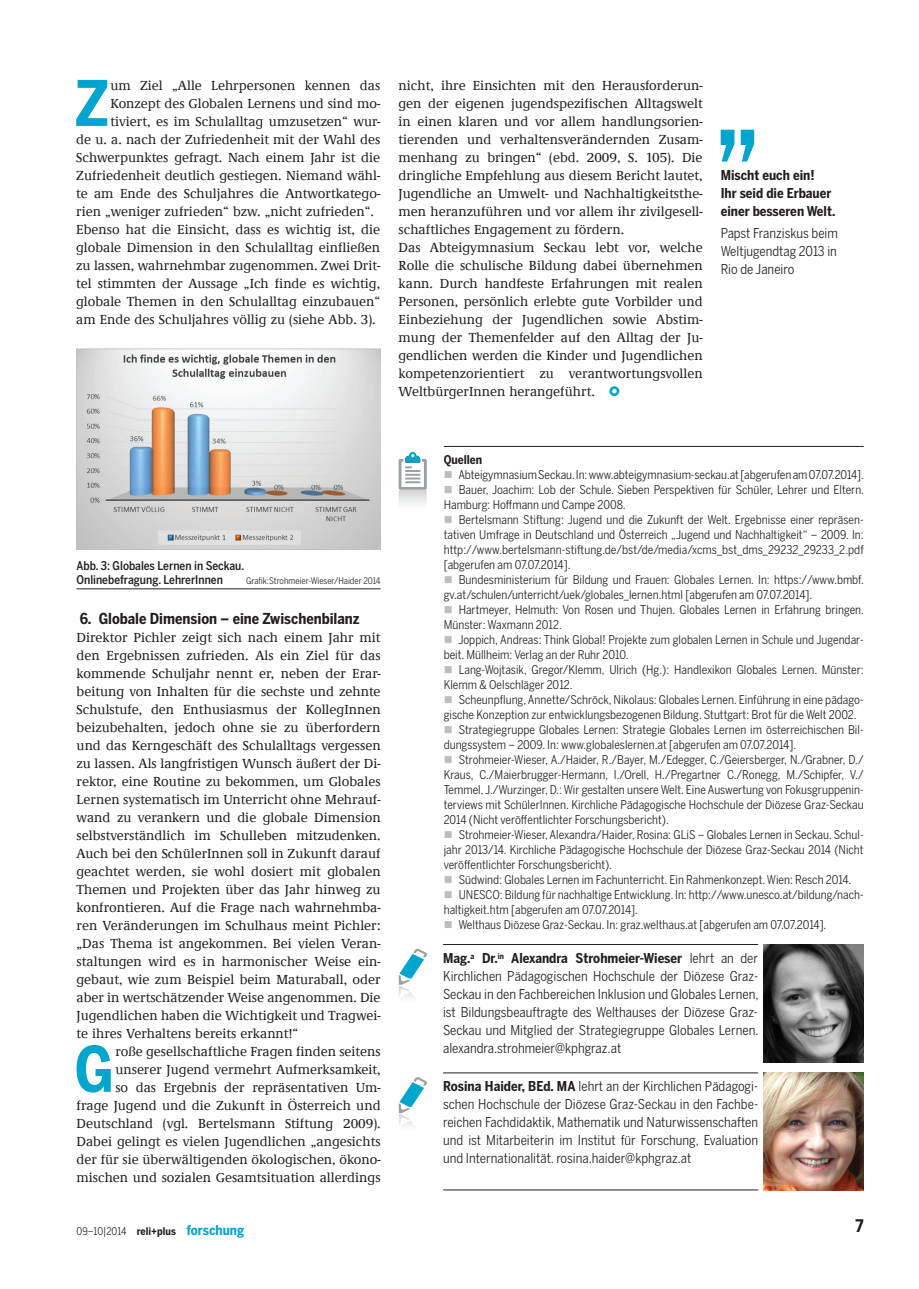
<style>
.page{position:relative;width:919px;height:1289px;background:#fff}
.page>*{position:absolute;margin:0;border:0;box-sizing:border-box;transform-origin:0 0}
.t1{font:700 62.1px "Benton Sans Cond";color:#00a5cd}
.t2{font:700 17.25px "Benton Sans Cond";color:#231f20}
.t3{font:700 15px "Benton Sans Cond";color:#231f20}
.t4{font:500 13.5px/18px "Demos LT";color:#231f20;text-align:justify}
.t5{font:13.5px/18px "Benton Sans Cond";color:#231f20;text-align:justify}
.t6{font:700 13.5px/18px "Benton Sans Cond";color:#231f20}
.t7{font:12px/15px "Benton Sans Cond";color:#231f20}
.t8{font:500 12px/14.4px "Benton Sans Cond";color:#231f20}
.t9{font:700 12px "Benton Sans Cond";color:#231f20}
.t10{font:10.5px "Benton Sans Cond";letter-spacing:-.005em;color:#231f20}
.t11{font:9px "Benton Sans Cond";color:#231f20}
.s1{color:#bcbdc0}
.s2{font-weight:700}
.s3{font-weight:700;font-size:13.5px;color:#00a5cd}
</style>
<div class="page">
<hr style="left:443px;top:1072px;width:315px;height:1px;background:#231f20">
<hr style="left:443px;top:1189px;width:315px;height:1px;background:#231f20">
<img style="left:399px;top:1114px;width:15px;height:12px">
<svg style="left:398px;top:1077px;width:29px;height:37px"></svg>
<img style="left:763px;top:944px;width:100px;height:118px">
<hr style="left:443px;top:944px;width:315px;height:1px;background:#231f20">
<img style="left:399px;top:986px;width:15px;height:12px">
<svg style="left:398px;top:948px;width:29px;height:38px"></svg>
<img style="left:763px;top:1072px;width:100px;height:118px">
<hr style="left:77px;top:588px;width:303px;height:1px;background:#231f20">
<img style="left:77px;top:348px;width:303px;height:202px">
<hr style="left:443px;top:446px;width:420px;height:1px;background:#231f20">
<img style="left:398px;top:491px;width:29px;height:14px">
<svg style="left:398px;top:452px;width:29px;height:39px"></svg>
<svg style="left:720px;top:130px;width:34px;height:32px"></svg>
<h1 class="t1" style="left:75px;top:67px;width:36px">Z</h1>
<p class="t4" style="left:110px;top:77px;width:271px">um Ziel „Alle Lehrpersonen kennen das</p>
<p class="t4" style="left:110px;top:95px;width:271px">Konzept des Globalen Lernens und sind mo-</p>
<p class="t4" style="left:110px;top:113px;width:271px">tiviert, es im Schulalltag umzusetzen“ wur-</p>
<p class="t4" style="left:76px;top:131px;width:305px">de u. a. nach der Zufriedenheit mit der Wahl des</p>
<p class="t4" style="left:76px;top:149px;width:305px">Schwerpunktes gefragt. Nach einem Jahr ist die</p>
<p class="t4" style="left:76px;top:167px;width:305px">Zufriedenheit deutlich gestiegen. Niemand wähl-</p>
<p class="t4" style="left:76px;top:185px;width:305px">te am Ende des Schuljahres die Antwortkatego-</p>
<p class="t4" style="left:76px;top:203px;width:299px">rien „weniger zufrieden“ bzw. „nicht zufrieden“.</p>
<p class="t4" style="left:76px;top:221px;width:305px">Ebenso hat die Einsicht, dass es wichtig ist, die</p>
<p class="t4" style="left:76px;top:239px;width:305px">globale Dimension in den Schulalltag einfließen</p>
<p class="t4" style="left:76px;top:257px;width:305px">zu lassen, wahrnehmbar zugenommen. Zwei Drit-</p>
<p class="t4" style="left:76px;top:275px;width:305px">tel stimmten der Aussage „Ich finde es wichtig,</p>
<p class="t4" style="left:76px;top:293px;width:305px">globale Themen in den Schulalltag einzubauen“</p>
<p class="t4" style="left:76px;top:311px;width:301px">am Ende des Schuljahres völlig zu (siehe Abb. 3).</p>
<p class="t4" style="left:398px;top:77px;width:305px;text-align:left">nicht, ihre Einsichten mit den Herausforderun&shy;gen der eigenen jugendspezifischen Alltagswelt in einen klaren und vor allem handlungsorien&shy;tierenden und verhaltensverändernden Zusam&shy;menhang zu bringen“ (ebd. 2009, S. 105). Die dringliche Empfehlung aus diesem Bericht lautet, Jugendliche an Umwelt- und Nachhaltigkeitsthe&shy;men heranzuführen und vor allem ihr zivilgesell&shy;schaftliches Engagement zu fördern.<br>Das Abteigymnasium Seckau lebt vor, welche Rolle die schulische Bildung dabei übernehmen kann. Durch handfeste Erfahrungen mit realen Personen, persönlich erlebte gute Vorbilder und Einbeziehung der Jugendlichen sowie Abstim&shy;mung der Themenfelder auf den Alltag der Ju&shy;gendlichen werden die Kinder und Jugendlichen kompetenzorientiert zu verantwortungsvollen WeltbürgerInnen herangeführt.</p>
<p class="t6" style="left:720px;top:166px;width:116px">Mischt euch ein!<br>Ihr seid die Erbauer einer besseren Welt.</p>
<p class="t5" style="left:720px;top:224px;width:119px">Papst Franziskus beim Weltjugendtag 2013 in Rio de Janeiro</p>
<p class="t8" style="left:77px;top:558px;width:169px">Abb. 3: Globales Lernen in Seckau.<br>Onlinebefragung. LehrerInnen</p>
<p class="t11" style="left:246px;top:576px;width:136px">Grafik:Strohmeier-Wieser/Haider 2014</p>
<p class="t3" style="left:80px;top:609px;width:281px">6. Globale Dimension – eine Zwischenbilanz</p>
<p class="t4" style="left:77px;top:628px;width:305px">Direktor Pichler zeigt sich nach einem Jahr mit den Ergebnissen zufrieden. Als ein Ziel für das kommende Schuljahr nennt er, neben der Erar&shy;beitung von Inhalten für die sechste und zehnte Schulstufe, den Enthusiasmus der KollegInnen beizubehalten, jedoch ohne sie zu überfordern und das Kerngeschäft des Schulalltags vergessen zu lassen. Als langfristigen Wunsch äußert der Di&shy;rektor, eine Routine zu bekommen, um Globales Lernen systematisch im Unterricht ohne Mehrauf&shy;wand zu verankern und die globale Dimension selbstverständlich im Schulleben mitzudenken.<br>Auch bei den SchülerInnen soll in Zukunft darauf geachtet werden, sie wohl dosiert mit globalen Themen und Projekten über das Jahr hinweg zu konfrontieren. Auf die Frage nach wahrnehmba&shy;ren Veränderungen im Schulhaus meint Pichler: „Das Thema ist angekommen. Bei vielen Veran&shy;staltungen wird es in harmonischer Weise ein&shy;gebaut, wie zum Beispiel beim Maturaball, oder aber in wertschätzender Weise angenommen. Die Jugendlichen haben die Wichtigkeit und Tragwei&shy;te ihres Verhaltens bereits erkannt!“</p>
<h1 class="t1" style="left:75px;top:1032px;width:41px">G</h1>
<p class="t4" style="left:77px;top:1042px;width:305px;text-align:right">roße gesellschaftliche Fragen finden seitens unserer Jugend vermehrt Aufmerksamkeit,<br>so das Ergebnis der repräsentativen Um-<br>frage Jugend und die Zukunft in Österreich und Deutschland (vgl. Bertelsmann Stiftung 2009).<br>Dabei gelingt es vielen Jugendlichen „angesichts der für sie überwältigenden ökologischen, ökono&shy;mischen und sozialen Gesamtsituation allerdings</p>
<p class="t9" style="left:443px;top:452px;width:40px">Quellen</p>
<p class="t7" style="left:443px;top:467px;width:422px"><span class="s1">■</span> Abteigymnasium Seckau. In: www.abteigymnasium-seckau.at [abgerufen am 07.07.2014].</p>
<p class="t7" style="left:443px;top:482px;width:422px"><span class="s1">■</span> Bauer, Joachim: Lob der Schule. Sieben Perspektiven für Schüler, Lehrer und Eltern.<br>Hamburg: Hoffmann und Campe 2008.</p>
<p class="t7" style="left:443px;top:512px;width:421px;text-align:justify"><span class="s1">■</span> Bertelsmann Stiftung: Jugend und die Zukunft der Welt. Ergebnisse einer repräsen&shy;tativen Umfrage in Deutschland und Österreich „Jugend und Nachhaltigkeit“ – 2009. In: http://www.bertelsmann-stiftung.de/bst/de/media/xcms_bst_dms_29232_29233_2.pdf [abgerufen am 07.07.2014].</p>
<p class="t7" style="left:443px;top:572px;width:422px"><span class="s1">■</span> Bundesministerium für Bildung und Frauen: Globales Lernen. In: https://www.bmbf. gv.at/schulen/unterricht/uek/globales_lernen.html [abgerufen am 07.07.2014].</p>
<p class="t7" style="left:443px;top:602px;width:422px"><span class="s1">■</span> Hartmeyer, Helmuth: Von Rosen und Thujen. Globales Lernen in Erfahrung bringen.<br>Münster: Waxmann 2012.</p>
<p class="t7" style="left:443px;top:632px;width:421px"><span class="s1">■</span> Joppich, Andreas: Think Global! Projekte zum globalen Lernen in Schule und Jugendar&shy;beit. Müllheim: Verlag an der Ruhr 2010.</p>
<p class="t7" style="left:443px;top:662px;width:421px"><span class="s1">■</span> Lang-Wojtasik, Gregor/Klemm, Ulrich (Hg.): Handlexikon Globales Lernen. Münster:<br>Klemm &amp; Oelschläger 2012.</p>
<p class="t7" style="left:443px;top:692px;width:421px"><span class="s1">■</span> Scheunpflung, Annette/Schröck, Nikolaus: Globales Lernen. Einführung in eine pädago&shy;gische Konzeption zur entwicklungsbezogenen Bildung. Stuttgart: Brot für die Welt 2002.</p>
<p class="t7" style="left:443px;top:722px;width:421px"><span class="s1">■</span> Strategiegruppe Globales Lernen: Strategie Globales Lernen im österreichischen Bil&shy;dungssystem – 2009. In: www.globaleslernen.at [abgerufen am 07.07.2014].</p>
<p class="t7" style="left:443px;top:752px;width:421px;text-align:justify"><span class="s1">■</span> Strohmeier-Wieser, A./Haider, R./Bayer, M./Edegger, C./Geiersberger, N./Grabner, D./ Kraus, C./Maierbrugger-Hermann, I./Orell, H./Pregartner C./Ronegg, M./Schipfer, V./ Temmel, J./Wurzinger, D.: Wir gestalten unsere Welt. Eine Auswertung von Fokusgruppenin&shy;terviews mit SchülerInnen. Kirchliche Pädagogische Hochschule der Diözese Graz-Seckau 2014 (Nicht veröffentlichter Forschungsbericht).</p>
<p class="t7" style="left:443px;top:827px;width:421px;text-align:justify"><span class="s1">■</span> Strohmeier-Wieser, Alexandra/Haider, Rosina: GLiS – Globales Lernen in Seckau. Schul&shy;jahr 2013/14. Kirchliche Pädagogische Hochschule der Diözese Graz-Seckau 2014 (Nicht veröffentlichter Forschungsbericht).</p>
<p class="t7" style="left:443px;top:872px;width:409px"><span class="s1">■</span> Südwind: Globales Lernen im Fachunterricht. Ein Rahmenkonzept. Wien: Resch 2014.</p>
<p class="t7" style="left:443px;top:887px;width:421px"><span class="s1">■</span> UNESCO: Bildung für nachhaltige Entwicklung. In: http://www.unesco.at/bildung/nach&shy;haltigkeit.htm [abgerufen am 07.07.2014].</p>
<p class="t7" style="left:443px;top:917px;width:384px"><span class="s1">■</span> Welthaus Diözese Graz-Seckau. In: graz.welthaus.at [abgerufen am 07.07.2014].</p>
<p class="t5" style="left:443px;top:949px;width:317px"><span class="s2">Mag.</span><sup>a</sup> <span class="s2">Dr.</span><sup>in</sup> <span class="s2">Alexandra Strohmeier-Wieser</span> lehrt an der Kirchlichen Pädagogischen Hochschule der Diözese Graz-Seckau in den Fachbereichen Inklusion und Globales Lernen, ist Bildungsbeauftragte des Welthauses der Diözese Graz-Seckau und Mitglied der Strategiegruppe Globales Lernen. alexandra.strohmeier@kphgraz.at</p>
<p class="t5" style="left:443px;top:1077px;width:316px"><span class="s2">Rosina Haider, BEd. MA</span> lehrt an der Kirchlichen Pädagogi&shy;schen Hochschule der Diözese Graz-Seckau in den Fachbe&shy;reichen Fachdidaktik, Mathematik und Naturwissenschaften und ist Mitarbeiterin im Institut für Forschung, Evaluation und Internationalität. rosina.haider@kphgraz.at</p>
<p class="t10" style="left:77px;top:1225px;width:169px">09–10|2014 <span class="s2">reli+plus</span> <span class="s3">forschung</span></p>
<p class="t2" style="left:855px;top:1215px;width:10px">7</p>
</div>
